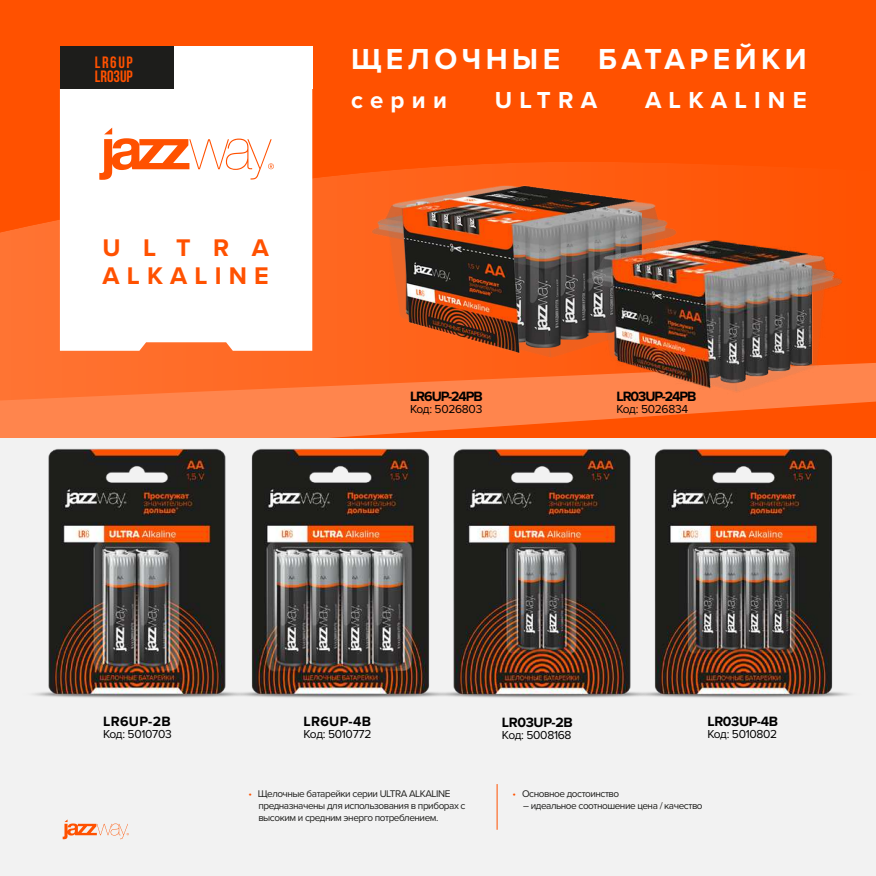
<style>
.page{position:relative;width:876px;height:876px;background:#f2f2f2}
.page>*{position:absolute;margin:0;border:0;box-sizing:border-box;transform-origin:0 0}
.t1{font:700 30px "Proxima Nova";letter-spacing:.15em;color:#fff}
.t2{font:700 25px/28px "Proxima Nova";letter-spacing:.29em;color:#ff5100}
.t3{font:700 24px "Proxima Nova";letter-spacing:.3em;color:#fff}
.t4{font:700 16.4px/14px "Bebas Neue";color:#ff5100}
.t5{font:700 14px "Proxima Nova";letter-spacing:-.025em;color:#000}
.t6{font:700 14px "Proxima Nova";letter-spacing:-.075em;color:#000}
.t7{font:12px "Proxima Nova";letter-spacing:-.025em;color:#000}
.t8{font:10px/12px "Proxima Nova";letter-spacing:-.045em;color:#1d1d1b}
.s1{color:#ff5100}
</style>
<div class="page">
<div style="left:0;top:0;width:876px;height:438px;background:#ff5100"></div>
<svg style="left:0;top:162px;width:701px;height:201px"></svg>
<svg style="left:0;top:363px;width:876px;height:22px;background:#ff6e2b"></svg>
<div style="left:60px;top:89px;width:252px;height:262px;background:#fff"></div>
<div style="left:138px;top:47px;width:174px;height:42px;background:#fff"></div>
<div style="left:60px;top:47px;width:114px;height:42px;background:#1d1d1b"></div>
<svg style="left:99px;top:128px;width:175px;height:52px"></svg>
<svg style="left:63px;top:819px;width:66px;height:20px"></svg>
<hr style="left:497px;top:784px;width:1px;height:46px;background:#ff5100">
<img style="left:745px;top:385px;width:131px;height:313px">
<img style="left:0;top:385px;width:745px;height:313px">
<img style="left:138px;top:385px;width:405px;height:313px">
<img style="left:362px;top:162px;width:334px;height:222px">
<img style="left:577px;top:188px;width:277px;height:225px">
<h3 class="t4" style="left:95px;top:55px;width:40px">LR6UP<br>LR03UP</h3>
<h2 class="t2" style="left:103px;top:234px;width:168px">ULTRA<br>ALKALINE</h2>
<h1 class="t1" style="left:351px;top:43px;width:211px">ЩЕЛОЧНЫЕ</h1>
<h1 class="t1" style="left:598px;top:43px;width:210px">БАТАРЕЙКИ</h1>
<h3 class="t3" style="left:351px;top:87px;width:97px">серии</h3>
<h3 class="t3" style="left:495px;top:87px;width:104px">ULTRA</h3>
<h3 class="t3" style="left:645px;top:87px;width:163px">ALKALINE</h3>
<h3 class="t6" style="left:410px;top:389px;width:74px">LR6UP-24PB</h3>
<p class="t7" style="left:410px;top:404px;width:74px">Код: 5026803</p>
<h3 class="t6" style="left:616px;top:389px;width:82px">LR03UP-24PB</h3>
<p class="t7" style="left:616px;top:404px;width:73px">Код: 5026834</p>
<h3 class="t5" style="left:103px;top:714px;width:69px">LR6UP-2B</h3>
<p class="t7" style="left:103px;top:729px;width:70px">Код: 5010703</p>
<h3 class="t5" style="left:303px;top:714px;width:69px">LR6UP-4B</h3>
<p class="t7" style="left:303px;top:729px;width:70px">Код: 5010772</p>
<h3 class="t5" style="left:502px;top:715px;width:72px">LR03UP-2B</h3>
<p class="t7" style="left:502px;top:730px;width:71px">Код: 5008168</p>
<h3 class="t5" style="left:707px;top:714px;width:72px">LR03UP-4B</h3>
<p class="t7" style="left:707px;top:729px;width:71px">Код: 5010802</p>
<p class="t8" style="left:258px;top:788px;width:209px;text-indent:-10px"><span class="s1">•</span> Щелочные батарейки серии ULTRA ALKALINE предназначены для использования в приборах с высоким и средним энерго потреблением.</p>
<p class="t8" style="left:513px;top:788px;width:108px"><span class="s1">•</span> Основное достоинство</p>
<p class="t8" style="left:523px;top:800px;width:181px">– идеальное соотношение цена / качество</p>
</div>
